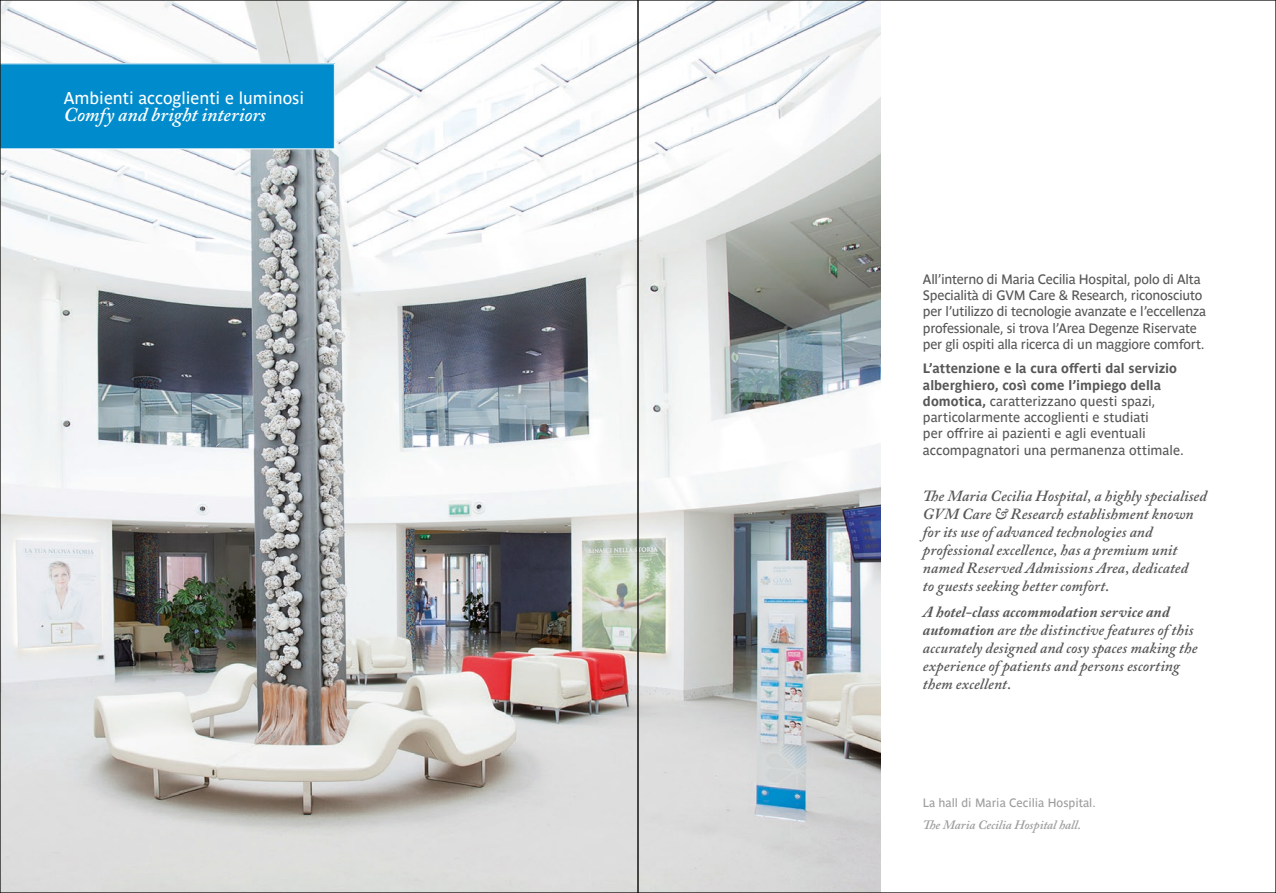
<style>
.page{position:relative;width:1276px;height:893px;background:#fff}
.page>*{position:absolute;margin:0;border:0;box-sizing:border-box;transform-origin:0 0}
.t1{font:italic 600 19.65px "Adobe Caslon Pro";color:#fff}
.t2{font:16.95px "Parisine Ptf";color:#fff}
.t3{font:italic 600 15.45px/18px "Adobe Caslon Pro";letter-spacing:.005em;color:#575756}
.t4{font:13.5px/16.2px "Parisine Ptf";letter-spacing:-.015em;color:#575756}
.t5{font:italic 600 12.75px "Adobe Caslon Pro";color:#9d9d9d}
.t6{font:12px "Parisine Ptf";color:#9d9d9d}
.s1{font-weight:700}
</style>
<div class="page">
<img style="left:2px;top:2px;width:878px;height:889px">
<div style="left:2px;top:63px;width:333px;height:86px;background:#008bcc"></div>
<p class="t2" style="left:64px;top:85px;width:242px">Ambienti accoglienti e luminosi</p>
<h1 class="t1" style="left:64px;top:103px;width:204px">Comfy and bright interiors</h1>
<p class="t4" style="left:923px;top:270px;width:285px">All’interno di Maria Cecilia Hospital, polo di Alta Specialità di GVM Care &amp; Research, riconosciuto per l’utilizzo di tecnologie avanzate e l’eccellenza professionale, si trova l’Area Degenze Riservate per gli ospiti alla ricerca di un maggiore comfort.</p>
<p class="t4" style="left:923px;top:359px;width:262px"><span class="s1">L’attenzione e la cura offerti dal servizio alberghiero, così come l’impiego della domotica,</span> caratterizzano questi spazi, particolarmente accoglienti e studiati<br>per offrire ai pazienti e agli eventuali accompagnatori una permanenza ottimale.</p>
<p class="t3" style="left:923px;top:486px;width:285px">The Maria Cecilia Hospital, a highly specialised GVM Care &amp; Research establishment known for its use of advanced technologies and professional excellence, has a premium unit named Reserved Admissions Area, dedicated<br>to guests seeking better comfort.</p>
<p class="t3" style="left:923px;top:603px;width:276px"><span class="s1">A hotel-class accommodation service and automation</span> are the distinctive features of this accurately designed and cosy spaces making the experience of patients and persons escorting them excellent.</p>
<p class="t6" style="left:923px;top:794px;width:174px">La hall di Maria Cecilia Hospital.</p>
<p class="t5" style="left:923px;top:817px;width:159px">The Maria Cecilia Hospital hall.</p>
</div>
